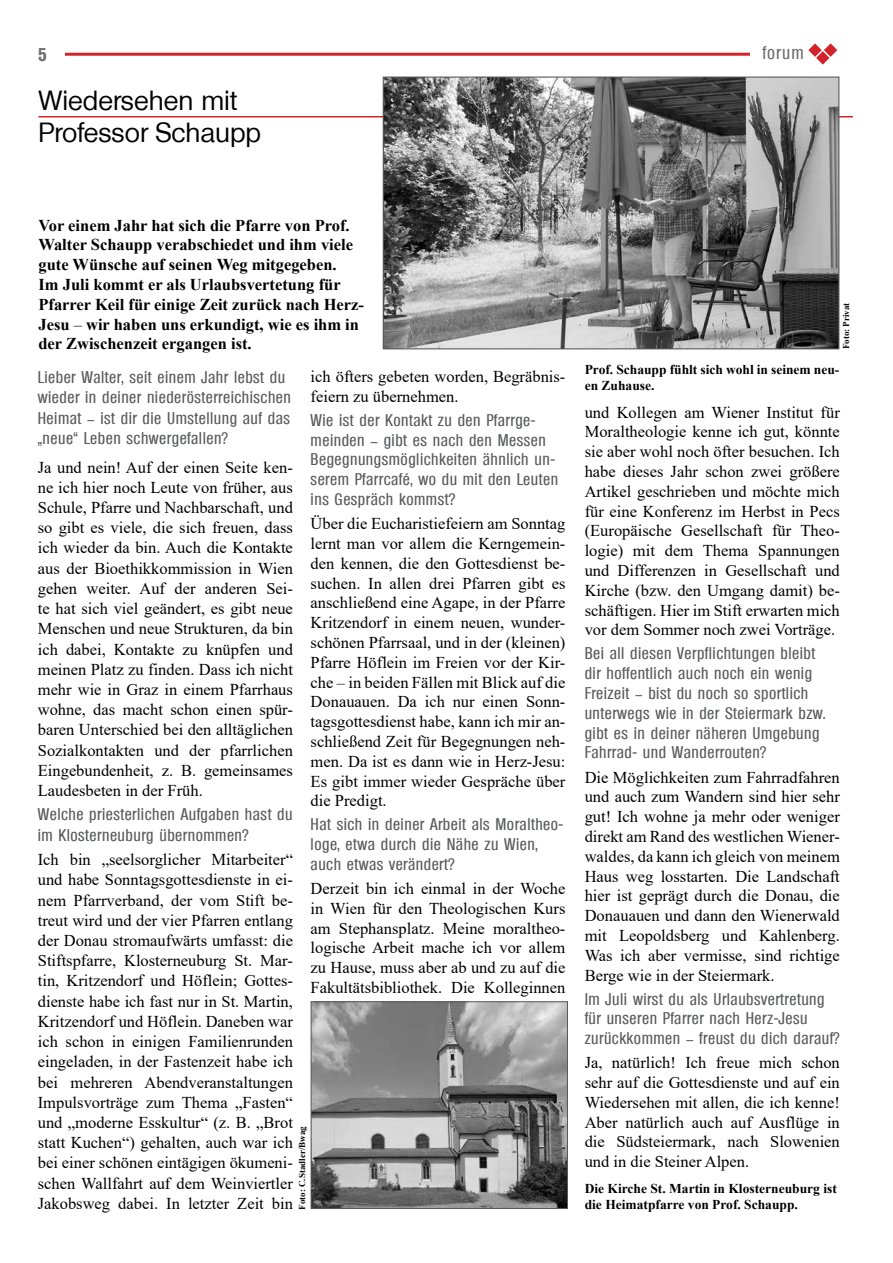
<style>
.page{position:relative;width:893px;height:1263px;background:#fff}
.page>*{position:absolute;margin:0;border:0;box-sizing:border-box;transform-origin:0 0}
.t1{font:500 27px/32.4px "Olympia";color:#000}
.t2{font:500 condensed 18px "Olympia";letter-spacing:.06em;color:#6d6e71}
.t3{font:700 condensed 18px "Olympia";color:#6d6e71}
.t4{font:16.5px/19.8px "Times New Roman";color:#000;text-align:justify}
.t5{font:500 condensed 16.5px/19.8px "Olympia";letter-spacing:.03em;color:#58595b}
.t6{font:700 16.5px/19.8px "Times New Roman";color:#000}
.t7{font:700 13.5px/16.2px "Times New Roman";color:#000}
.t8{font:700 9px "Times New Roman";color:#000}
.s1{font-weight:400}
</style>
<div class="page">
<hr style="left:65px;top:53px;width:736px;height:3px;background:#d2232a">
<svg style="left:808px;top:43px;width:29px;height:22px"></svg>
<div style="left:750px;top:39px;width:54px;height:23px;background:#fff"></div>
<hr style="left:38px;top:116px;width:815px;height:1px;background:#d2232a">
<img style="left:385px;top:79px;width:452px;height:268px">
<div style="left:383px;top:77px;width:456px;height:272px;border:1px solid #58595b"></div>
<img style="left:313px;top:1003px;width:253px;height:204px">
<div style="left:311px;top:1001px;width:257px;height:208px;border:1px solid #58595b"></div>
<p class="t3" style="left:38px;top:44px;width:10px">5</p>
<p class="t2" style="left:762px;top:43px;width:43px">forum</p>
<h1 class="t1" style="left:39px;top:84px;width:224px">Wiedersehen mit<br>Professor Schaupp</h1>
<p class="t6" style="left:38px;top:215px;width:327px">Vor einem Jahr hat sich die Pfarre von Prof.<br>Walter Schaupp verabschiedet und ihm viele gute Wünsche auf seinen Weg mitgegeben.<br>Im Juli kommt er als Urlaubsvertetung für Pfarrer Keil für einige Zeit zurück nach Herz-Jesu <span class="s1">–</span> wir haben uns erkundigt, wie es ihm in der Zwischenzeit ergangen ist.</p>
<p class="t4" style="left:311px;top:366px;width:256px">ich öfters gebeten worden, Begräbnis&shy;feiern zu übernehmen.</p>
<p class="t5" style="left:311px;top:410px;width:249px">Wie ist der Kontakt zu den Pfarrge&shy;meinden – gibt es nach den Messen<br>Begegnungsmöglichkeiten ähnlich un&shy;serem Pfarrcafé, wo du mit den Leuten ins Gespräch kommst?</p>
<p class="t4" style="left:311px;top:513px;width:256px">Über die Eucharistiefeiern am Sonntag lernt man vor allem die Kerngemein&shy;den kennen, die den Gottesdienst be&shy;suchen. In allen drei Pfarren gibt es anschließend eine Agape, in der Pfarre Kritzendorf in einem neuen, wunder&shy;schönen Pfarrsaal, und in der (kleinen)<br>Pfarre Höflein im Freien vor der Kir&shy;che – in beiden Fällen mit Blick auf die Donauauen. Da ich nur einen Sonn&shy;tagsgottesdienst habe, kann ich mir an&shy;schließend Zeit für Begegnungen neh&shy;men. Da ist es dann wie in Herz-Jesu:<br>Es gibt immer wieder Gespräche über die Predigt.</p>
<p class="t5" style="left:311px;top:815px;width:254px">Hat sich in deiner Arbeit als Moraltheo&shy;loge, etwa durch die Nähe zu Wien, auch etwas verändert?</p>
<p class="t4" style="left:311px;top:878px;width:256px">Derzeit bin ich einmal in der Woche in Wien für den Theologischen Kurs am Stephansplatz. Meine moraltheo&shy;logische Arbeit mache ich vor allem zu Hause, muss aber ab und zu auf die Fakultätsbibliothek. Die Kolleginnen</p>
<p class="t5" style="left:38px;top:367px;width:255px;line-height:20.2px">Lieber Walter, seit einem Jahr lebst du wieder in deiner niederösterreichischen Heimat – ist dir die Umstellung auf das „neue“ Leben schwergefallen?</p>
<p class="t4" style="left:38px;top:456px;width:257px;line-height:20.2px">Ja und nein! Auf der einen Seite ken&shy;ne ich hier noch Leute von früher, aus Schule, Pfarre und Nachbarschaft, und so gibt es viele, die sich freuen, dass ich wieder da bin. Auch die Kontakte aus der Bioethikkommission in Wien gehen weiter. Auf der anderen Sei&shy;te hat sich viel geändert, es gibt neue Menschen und neue Strukturen, da bin ich dabei, Kontakte zu knüpfen und meinen Platz zu finden. Dass ich nicht mehr wie in Graz in einem Pfarrhaus wohne, das macht schon einen spür&shy;baren Unterschied bei den alltäglichen Sozialkontakten und der pfarrlichen Eingebundenheit, z. B. gemeinsames Laudesbeten in der Früh.</p>
<p class="t5" style="left:38px;top:805px;width:256px;line-height:20.2px">Welche priesterlichen Aufgaben hast du im Klosterneuburg übernommen?</p>
<p class="t4" style="left:38px;top:849px;width:257px;line-height:20.2px">Ich bin „seelsorglicher Mitarbeiter“ und habe Sonntagsgottesdienste in ei&shy;nem Pfarrverband, der vom Stift be&shy;treut wird und der vier Pfarren entlang der Donau stromaufwärts umfasst: die Stiftspfarre, Klosterneuburg St. Mar&shy;tin, Kritzendorf und Höflein; Gottes&shy;dienste habe ich fast nur in St. Martin, Kritzendorf und Höflein. Daneben war ich schon in einigen Familienrunden eingeladen, in der Fastenzeit habe ich bei mehreren Abendveranstaltungen Impulsvorträge zum Thema „Fasten“ und „moderne Esskultur“ (z. B. „Brot statt Kuchen“) gehalten, auch war ich bei einer schönen eintägigen ökumeni&shy;schen Wallfahrt auf dem Weinviertler Jakobsweg dabei. In letzter Zeit bin</p>
<p class="t8" style="left:296px;top:1210px;width:85px;rotate:-90deg">Foto: C.Stadler/Bwag</p>
<p class="t8" style="left:840px;top:349px;width:48px;rotate:-90deg">Foto: Privat</p>
<p class="t7" style="left:585px;top:361px;width:256px">Prof. Schaupp fühlt sich wohl in seinem neu&shy;en Zuhause.</p>
<p class="t4" style="left:585px;top:402px;width:257px">und Kollegen am Wiener Institut für Moraltheologie kenne ich gut, könnte sie aber wohl noch öfter besuchen. Ich habe dieses Jahr schon zwei größere Artikel geschrieben und möchte mich für eine Konferenz im Herbst in Pecs (Europäische Gesellschaft für Theo&shy;logie) mit dem Thema Spannungen und Differenzen in Gesellschaft und Kirche (bzw. den Umgang damit) be&shy;schäftigen. Hier im Stift erwarten mich vor dem Sommer noch zwei Vorträge.</p>
<p class="t5" style="left:585px;top:644px;width:242px">Bei all diesen Verpflichtungen bleibt dir hoffentlich auch noch ein wenig Freizeit – bist du noch so sportlich unterwegs wie in der Steiermark bzw. gibt es in deiner näheren Umgebung Fahrrad- und Wanderrouten?</p>
<p class="t4" style="left:585px;top:766px;width:257px">Die Möglichkeiten zum Fahrradfahren und auch zum Wandern sind hier sehr gut! Ich wohne ja mehr oder weniger direkt am Rand des westlichen Wiener&shy;waldes, da kann ich gleich von meinem Haus weg losstarten. Die Landschaft hier ist geprägt durch die Donau, die Donauauen und dann den Wienerwald mit Leopoldsberg und Kahlenberg.<br>Was ich aber vermisse, sind richtige Berge wie in der Steiermark.</p>
<p class="t5" style="left:585px;top:989px;width:257px">Im Juli wirst du als Urlaubsvertretung für unseren Pfarrer nach Herz-Jesu zurückkommen – freust du dich darauf?</p>
<p class="t4" style="left:585px;top:1052px;width:257px">Ja, natürlich! Ich freue mich schon sehr auf die Gottesdienste und auf ein Wiedersehen mit allen, die ich kenne!<br>Aber natürlich auch auf Ausflüge in die Südsteiermark, nach Slowenien und in die Steiner Alpen.</p>
<p class="t7" style="left:585px;top:1180px;width:254px">Die Kirche St. Martin in Klosterneuburg ist die Heimatpfarre von Prof. Schaupp.</p>
</div>
